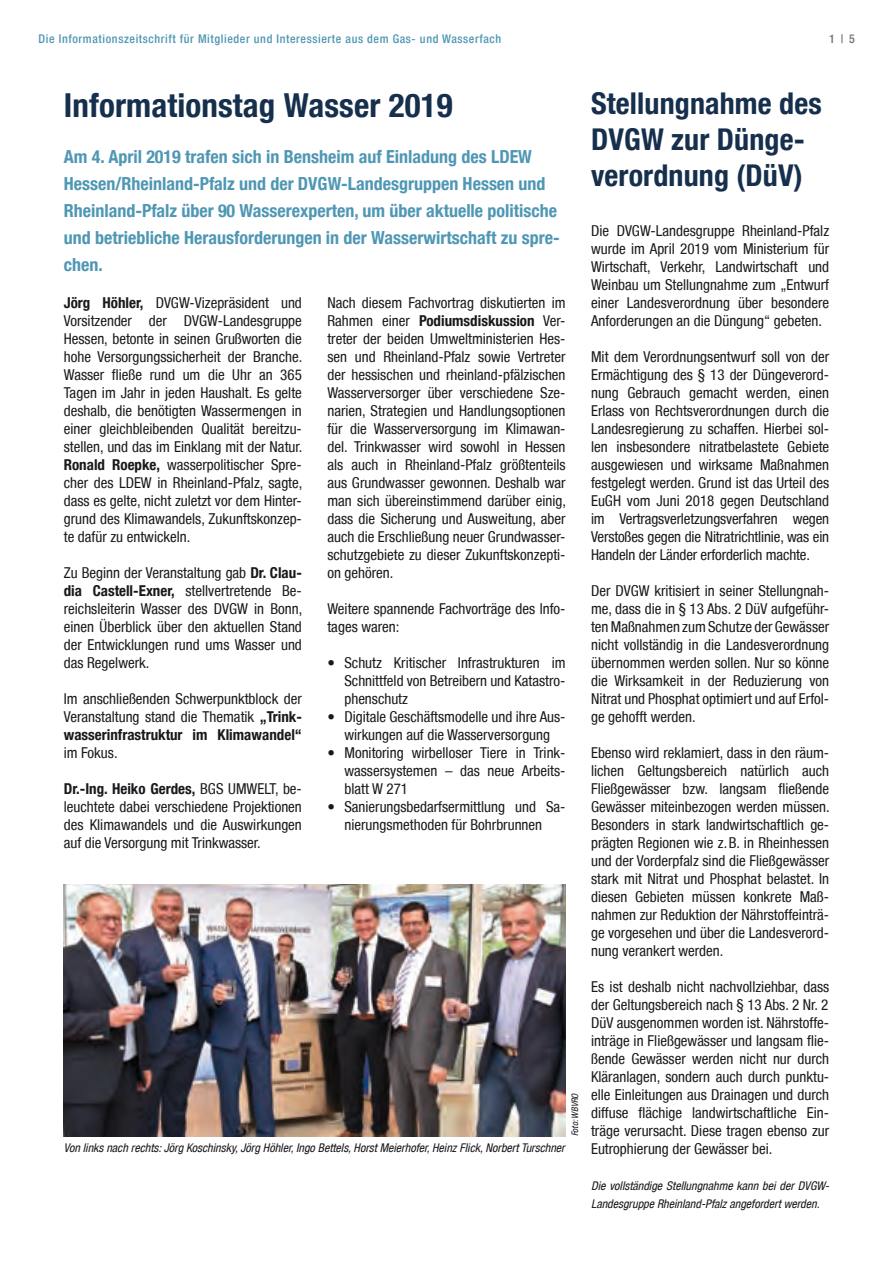
<style>
.page{position:relative;width:893px;height:1263px;background:#fff}
.page>*{position:absolute;margin:0;border:0;box-sizing:border-box;transform-origin:0 0}
.t1{font:700 condensed 33px "Helvetica Neue LT";letter-spacing:.005em;color:#152f4c}
.t2{font:700 condensed 30px/36px "Helvetica Neue LT";letter-spacing:.005em;color:#152f4c}
.t3{font:700 condensed 18px/27px "Helvetica Neue LT";color:#4f97b4}
.t4{font:condensed 15px/18px "Helvetica Neue LT";color:#1a181c;text-align:justify}
.t5{font:italic condensed 12px/18px "Helvetica Neue LT";color:#1a181c}
.t6{font:500 condensed 12px "Helvetica Neue LT";letter-spacing:.05em;color:#4f97b4}
.t7{font:500 condensed 12px "Helvetica Neue LT";color:#707173}
.t8{font:italic condensed 9px "Helvetica Neue LT";color:#1a181c}
.s1{font-weight:700}
</style>
<div class="page">
<img style="left:64px;top:884px;width:502px;height:252px">
<p class="t6" style="left:39px;top:31px;width:464px">Die Informationszeitschrift für Mitglieder und Interessierte aus dem Gas- und Wasserfach</p>
<p class="t7" style="left:829px;top:31px;width:27px">1 | 5</p>
<h1 class="t1" style="left:64px;top:85px;width:390px">Informationstag Wasser 2019</h1>
<h2 class="t2" style="left:591px;top:85px;width:232px">Stellungnahme des<br>DVGW zur Dünge&shy;verordnung (DüV)</h2>
<p class="t3" style="left:64px;top:143px;width:498px">Am 4. April 2019 trafen sich in Bensheim auf Einladung des LDEW Hessen/Rheinland-Pfalz und der DVGW-Landesgruppen Hessen und Rheinland-Pfalz über 90 Wasserexperten, um über aktuelle politische und betriebliche Herausforderungen in der Wasserwirtschaft zu spre&shy;chen.</p>
<p class="t4" style="left:591px;top:222px;width:240px">Die DVGW-Landesgruppe Rheinland-Pfalz wurde im April 2019 vom Ministerium für Wirtschaft, Verkehr, Landwirtschaft und Weinbau um Stellungnahme zum „Entwurf einer Landesverordnung über besondere Anforderungen an die Düngung“ gebeten.</p>
<p class="t4" style="left:591px;top:348px;width:240px">Mit dem Verordnungsentwurf soll von der Ermächtigung des § 13 der Düngeverord&shy;nung Gebrauch gemacht werden, einen Erlass von Rechtsverordnungen durch die Landesregierung zu schaffen. Hierbei sol&shy;len insbesondere nitratbelastete Gebiete ausgewiesen und wirksame Maßnahmen festgelegt werden. Grund ist das Urteil des EuGH vom Juni 2018 gegen Deutschland im Vertragsverletzungsverfahren wegen Verstoßes gegen die Nitratrichtlinie, was ein Handeln der Länder erforderlich machte.</p>
<p class="t4" style="left:591px;top:582px;width:240px">Der DVGW kritisiert in seiner Stellungnah&shy;me, dass die in § 13 Abs. 2 DüV aufgeführ&shy;ten Maßnahmen zum Schutze der Gewässer nicht vollständig in die Landesverordnung übernommen werden sollen. Nur so könne die Wirksamkeit in der Reduzierung von Nitrat und Phosphat optimiert und auf Erfol&shy;ge gehofft werden.</p>
<p class="t4" style="left:591px;top:744px;width:240px">Ebenso wird reklamiert, dass in den räum&shy;lichen Geltungsbereich natürlich auch Fließgewässer bzw. langsam fließende Gewässer miteinbezogen werden müssen.<br>Besonders in stark landwirtschaftlich ge&shy;prägten Regionen wie z. B. in Rheinhessen und der Vorderpfalz sind die Fließgewässer stark mit Nitrat und Phosphat belastet. In diesen Gebieten müssen konkrete Maß&shy;nahmen zur Reduktion der Nährstoffeinträ&shy;ge vorgesehen und über die Landesverord&shy;nung verankert werden.</p>
<p class="t4" style="left:591px;top:978px;width:240px">Es ist deshalb nicht nachvollziehbar, dass der Geltungsbereich nach § 13 Abs. 2 Nr. 2<br>DüV ausgenommen worden ist. Nährstoffe&shy;inträge in Fließgewässer und langsam flie&shy;ßende Gewässer werden nicht nur durch Kläranlagen, sondern auch durch punktu&shy;elle Einleitungen aus Drainagen und durch diffuse flächige landwirtschaftliche Ein&shy;träge verursacht. Diese tragen ebenso zur Eutrophierung der Gewässer bei.</p>
<p class="t5" style="left:591px;top:1177px;width:240px">Die vollständige Stellungnahme kann bei der DVGW-<br>Landesgruppe Rheinland-Pfalz angefordert werden.</p>
<p class="t4" style="left:64px;top:294px;width:240px;text-align:left"><span class="s1">Jörg Höhler,</span> DVGW-Vizepräsident und Vorsitzender der DVGW-Landesgruppe Hessen, betonte in seinen Grußworten die hohe Versorgungssicherheit der Branche.<br>Wasser fließe rund um die Uhr an 365<br>Tagen im Jahr in jeden Haushalt. Es gelte deshalb, die benötigten Wassermengen in einer gleichbleibenden Qualität bereitzu&shy;stellen, und das im Einklang mit der Natur.<br><span class="s1">Ronald Roepke,</span> wasserpolitischer Spre&shy;cher des LDEW in Rheinland-Pfalz, sagte, dass es gelte, nicht zuletzt vor dem Hinter&shy;grund des Klimawandels, Zukunftskonzep&shy;te dafür zu entwickeln.</p>
<p class="t4" style="left:64px;top:564px;width:240px">Zu Beginn der Veranstaltung gab <span class="s1">Dr. Clau&shy;dia Castell-Exner,</span> stellvertretende Be&shy;reichsleiterin Wasser des DVGW in Bonn, einen Überblick über den aktuellen Stand der Entwicklungen rund ums Wasser und das Regelwerk.</p>
<p class="t4" style="left:64px;top:690px;width:240px">Im anschließenden Schwerpunktblock der Veranstaltung stand die Thematik <span class="s1">„Trink&shy;wasserinfrastruktur im Klimawandel“</span></p>
<p class="t4" style="left:64px;top:744px;width:53px">im Fokus.</p>
<p class="t4" style="left:64px;top:780px;width:240px"><span class="s1">Dr.-Ing. Heiko Gerdes,</span> BGS UMWELT, be&shy;leuchtete dabei verschiedene Projektionen des Klimawandels und die Auswirkungen auf die Versorgung mit Trinkwasser.</p>
<p class="t4" style="left:327px;top:294px;width:240px">Nach diesem Fachvortrag diskutierten im Rahmen einer <span class="s1">Podiumsdiskussion</span> Ver&shy;treter der beiden Umweltministerien Hes&shy;sen und Rheinland-Pfalz sowie Vertreter der hessischen und rheinland-pfälzischen Wasserversorger über verschiedene Sze&shy;narien, Strategien und Handlungsoptionen für die Wasserversorgung im Klimawan&shy;del. Trinkwasser wird sowohl in Hessen als auch in Rheinland-Pfalz größtenteils aus Grundwasser gewonnen. Deshalb war man sich übereinstimmend darüber einig, dass die Sicherung und Ausweitung, aber auch die Erschließung neuer Grundwasser&shy;schutzgebiete zu dieser Zukunftskonzepti&shy;on gehören.</p>
<p class="t4" style="left:327px;top:600px;width:240px">Weitere spannende Fachvorträge des Info&shy;tages waren:</p>
<p class="t4" style="left:344px;top:654px;width:223px;text-indent:-17px">• Schutz Kritischer Infrastrukturen im Schnittfeld von Betreibern und Katastro&shy;phenschutz</p>
<p class="t4" style="left:327px;top:708px;width:240px;text-align:center">• Digitale Geschäftsmodelle und ihre Aus&shy;wirkungen auf die Wasserversorgung</p>
<p class="t4" style="left:344px;top:744px;width:223px;text-indent:-17px">• Monitoring wirbelloser Tiere in Trink&shy;wassersystemen – das neue Arbeits&shy;blatt W 271</p>
<p class="t4" style="left:327px;top:798px;width:240px;text-align:center">• Sanierungsbedarfsermittlung und Sa&shy;nierungsmethoden für Bohrbrunnen</p>
<p class="t8" style="left:570px;top:1136px;width:45px;rotate:-90deg">Foto: WBVRO</p>
<p class="t5" style="left:64px;top:1138px;width:502px">Von links nach rechts: Jörg Koschinsky, Jörg Höhler, Ingo Bettels, Horst Meierhofer, Heinz Flick, Norbert Turschner</p>
</div>
